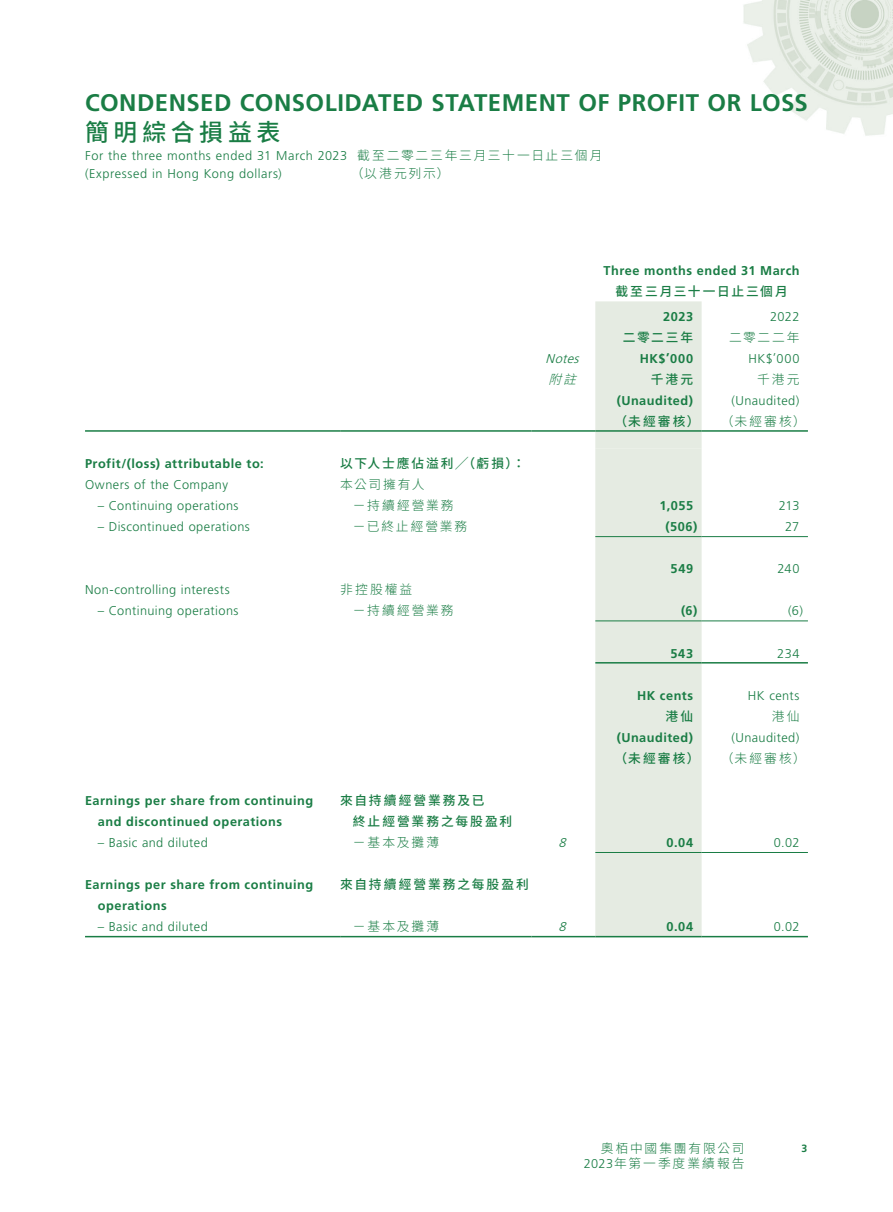
<style>
.page{position:relative;width:893px;height:1212px;background:#fff}
.page>*{position:absolute;margin:0;border:0;box-sizing:border-box;transform-origin:0 0}
.t1{font:700 24px "Frutiger LT Std";letter-spacing:.02em;color:#1a7d45}
.t2{font:500 24px "Source Han Sans TC";letter-spacing:.185em;color:#1a7d45}
.t3{font:300 12.75px/18px "Frutiger LT Std";letter-spacing:.035em;color:#1a7d45}
.t4{font:700 12.75px/21px "Frutiger LT Std";letter-spacing:.04em;color:#1a7d45}
.t5{font:300 12.75px/15px "Source Han Sans TC";letter-spacing:.155em;color:#1a7d45;text-align:right}
.t6{font:500 12.75px/21px "Source Han Sans TC";letter-spacing:.15em;color:#1a7d45}
.t7{font:italic 300 12.75px "Frutiger LT Std";color:#1a7d45}
.t8{font:italic 300 12.75px "Source Han Sans TC";color:#1a7d45}
.t9{font:700 10.5px "Frutiger LT Std";color:#1a7d45}
.s1{font-family:"Source Han Sans TC"}
.s2{font-family:"Frutiger LT Std"}
</style>
<div class="page">
<img style="left:85px;top:0;width:808px;height:938px">
<div style="left:595px;top:449px;width:107px;height:487px;background:#e5ebe2"></div>
<hr style="left:595px;top:536px;width:107px;height:1px;background:#1a7d45">
<hr style="left:702px;top:536px;width:106px;height:1px;background:#1a7d45">
<hr style="left:595px;top:620px;width:107px;height:1px;background:#1a7d45">
<hr style="left:702px;top:620px;width:106px;height:1px;background:#1a7d45">
<hr style="left:595px;top:662px;width:107px;height:1px;background:#1a7d45">
<hr style="left:702px;top:662px;width:106px;height:1px;background:#1a7d45">
<hr style="left:595px;top:852px;width:107px;height:1px;background:#1a7d45">
<hr style="left:702px;top:852px;width:106px;height:1px;background:#1a7d45">
<hr style="left:85px;top:936px;width:255px;height:1px;background:#1a7d45">
<hr style="left:340px;top:936px;width:191px;height:1px;background:#1a7d45">
<hr style="left:531px;top:936px;width:64px;height:1px;background:#1a7d45">
<hr style="left:595px;top:936px;width:107px;height:1px;background:#1a7d45">
<hr style="left:702px;top:936px;width:106px;height:1px;background:#1a7d45">
<div style="left:595px;top:301px;width:107px;height:148px;background:#e5ebe2"></div>
<hr style="left:85px;top:430px;width:255px;height:2px;background:#1a7d45">
<hr style="left:340px;top:430px;width:191px;height:2px;background:#1a7d45">
<hr style="left:531px;top:430px;width:64px;height:2px;background:#1a7d45">
<hr style="left:595px;top:430px;width:107px;height:2px;background:#1a7d45">
<hr style="left:702px;top:430px;width:106px;height:2px;background:#1a7d45">
<h1 class="t1" style="left:85px;top:89px;width:724px">CONDENSED CONSOLIDATED STATEMENT OF PROFIT OR LOSS</h1>
<h1 class="t2" style="left:85px;top:119px;width:197px">簡明綜合損益表</h1>
<p class="t3" style="left:85px;top:147px;width:519px">For the three months ended 31 March 2023 <span class="s1">截至二零二三年三月三十一日止三個月</span>(Expressed in Hong Kong dollars)</p>
<p class="t5" style="left:351px;top:167px;width:100px">（以港元列示）</p>
<p class="t4" style="left:603px;top:260px;width:198px">Three months ended 31 March</p>
<p class="t6" style="left:615px;top:281px;width:174px">截至三月三十一日止三個月</p>
<p class="t4" style="left:663px;top:306px;width:31px">2023</p>
<p class="t3" style="left:770px;top:308px;width:31px">2022</p>
<p class="t6" style="left:623px;top:327px;width:72px">二零二三年</p>
<p class="t5" style="left:729px;top:330px;width:72px">二零二二年</p>
<p class="t7" style="left:546px;top:351px;width:38px">Notes</p>
<p class="t4" style="left:640px;top:348px;width:55px">HK$’000</p>
<p class="t3" style="left:748px;top:350px;width:53px">HK$’000</p>
<p class="t8" style="left:548px;top:372px;width:39px">附註</p>
<p class="t6" style="left:651px;top:369px;width:44px">千港元</p>
<p class="t5" style="left:757px;top:372px;width:44px">千港元</p>
<p class="t4" style="left:617px;top:390px;width:78px">(Unaudited)</p>
<p class="t3" style="left:731px;top:392px;width:69px">(Unaudited)</p>
<p class="t6" style="left:615px;top:411px;width:86px">（未經審核）</p>
<p class="t5" style="left:721px;top:414px;width:86px">（未經審核）</p>
<p class="t4" style="left:85px;top:453px;width:180px">Profit/(loss) attributable to:</p>
<p class="t6" style="left:340px;top:453px;width:187px">以下人士應佔溢利╱（虧損）：</p>
<p class="t3" style="left:85px;top:476px;width:144px">Owners of the Company</p>
<p class="t5" style="left:340px;top:477px;width:86px">本公司擁有人</p>
<p class="t3" style="left:98px;top:497px;width:142px">– Continuing operations</p>
<p class="t5" style="left:353px;top:498px;width:102px">－持續經營業務</p>
<p class="t4" style="left:659px;top:495px;width:35px">1,055</p>
<p class="t3" style="left:779px;top:497px;width:22px">213</p>
<p class="t3" style="left:98px;top:518px;width:154px">– Discontinued operations</p>
<p class="t5" style="left:353px;top:519px;width:116px">－已終止經營業務</p>
<p class="t4" style="left:665px;top:516px;width:33px">(506)</p>
<p class="t3" style="left:785px;top:518px;width:16px">27</p>
<p class="t4" style="left:671px;top:559px;width:24px">549</p>
<p class="t3" style="left:777px;top:560px;width:23px">240</p>
<p class="t3" style="left:85px;top:581px;width:146px">Non-controlling interests</p>
<p class="t5" style="left:340px;top:582px;width:74px">非控股權益</p>
<p class="t3" style="left:98px;top:602px;width:142px">– Continuing operations</p>
<p class="t5" style="left:353px;top:603px;width:102px">－持續經營業務</p>
<p class="t4" style="left:681px;top:601px;width:18px">(6)</p>
<p class="t3" style="left:788px;top:602px;width:16px">(6)</p>
<p class="t4" style="left:670px;top:643px;width:24px">543</p>
<p class="t3" style="left:777px;top:644px;width:24px">234</p>
<p class="t4" style="left:637px;top:685px;width:58px">HK cents</p>
<p class="t3" style="left:748px;top:687px;width:53px">HK cents</p>
<p class="t6" style="left:665px;top:706px;width:29px">港仙</p>
<p class="t5" style="left:772px;top:709px;width:29px">港仙</p>
<p class="t4" style="left:617px;top:727px;width:78px">(Unaudited)</p>
<p class="t3" style="left:731px;top:729px;width:69px">(Unaudited)</p>
<p class="t6" style="left:615px;top:748px;width:86px">（未經審核）</p>
<p class="t5" style="left:721px;top:751px;width:86px">（未經審核）</p>
<p class="t4" style="left:98px;top:790px;width:217px;text-indent:-13px">Earnings per share from continuing and discontinued operations</p>
<p class="t6" style="left:353px;top:790px;width:161px;text-indent:-13px">來自持續經營業務及已<br>終止經營業務之每股盈利</p>
<p class="t3" style="left:98px;top:834px;width:112px">– Basic and diluted</p>
<p class="t5" style="left:353px;top:835px;width:88px">－基本及攤薄</p>
<p class="t7" style="left:559px;top:835px;width:13px">8</p>
<p class="t4" style="left:666px;top:832px;width:28px">0.04</p>
<p class="t3" style="left:774px;top:834px;width:27px">0.02</p>
<p class="t4" style="left:98px;top:874px;width:217px;text-indent:-13px">Earnings per share from continuing operations</p>
<p class="t6" style="left:340px;top:874px;width:190px">來自持續經營業務之每股盈利</p>
<p class="t3" style="left:98px;top:918px;width:112px">– Basic and diluted</p>
<p class="t5" style="left:353px;top:919px;width:88px">－基本及攤薄</p>
<p class="t7" style="left:559px;top:920px;width:13px">8</p>
<p class="t4" style="left:666px;top:916px;width:28px">0.04</p>
<p class="t3" style="left:774px;top:918px;width:27px">0.02</p>
<p class="t5" style="left:584px;top:1141px;width:162px">奧栢中國集團有限公司<br><span class="s2">2023</span>年第一季度業績報告</p>
<p class="t9" style="left:802px;top:1142px;width:7px">3</p>
</div>
